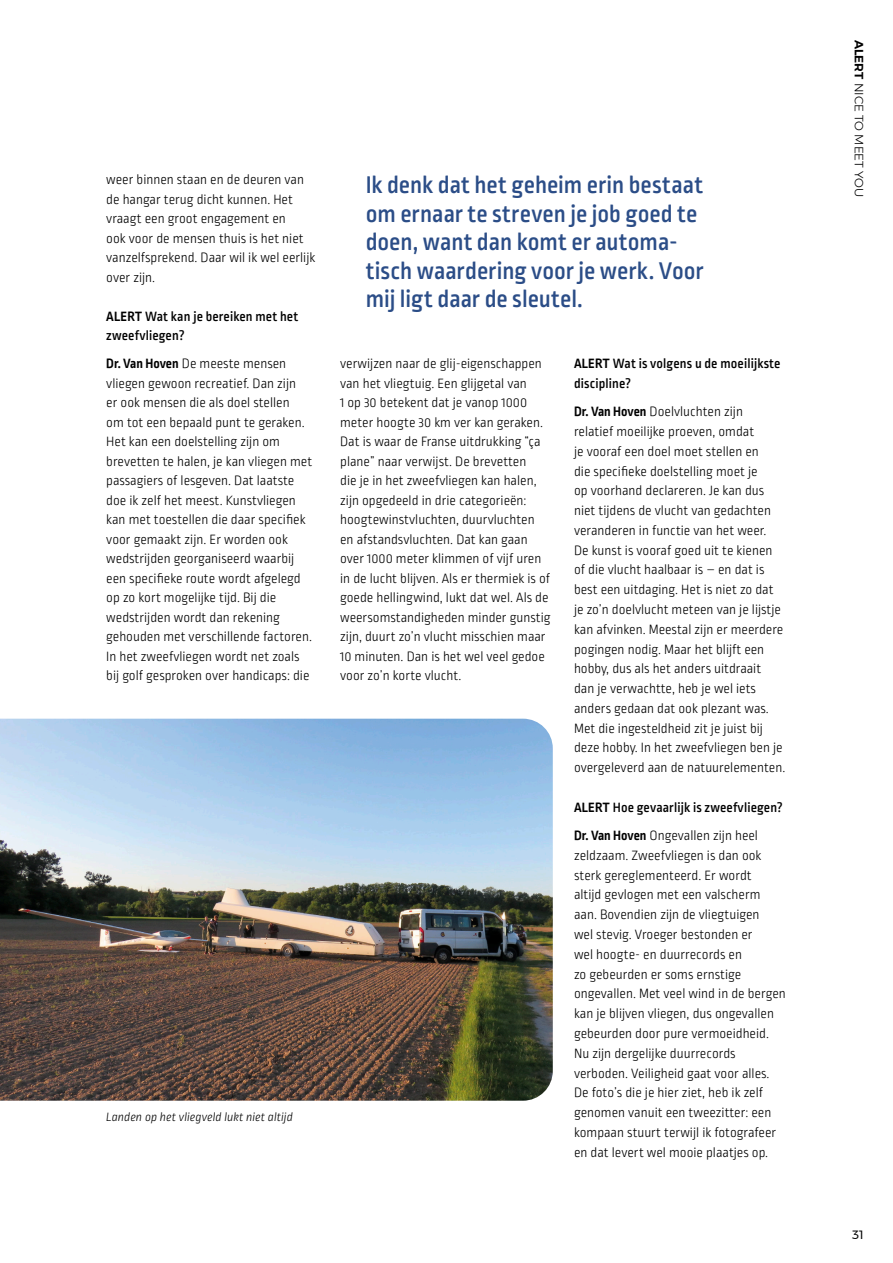
<style>
.page{position:relative;width:893px;height:1263px;background:#fff}
.page>*{position:absolute;margin:0;border:0;box-sizing:border-box;transform-origin:0 0}
.t1{font:500 25.5px/28.5px "Ropa Mix Pro";color:#2b4d87}
._2024_Body{font:300 14.25px/19.5px "Ropa Mix Pro";color:#000}
._2024_Vraag{font:500 14.25px/19.5px "Ropa Mix Pro";letter-spacing:.01em;color:#000}
.t2{font:italic 300 12.75px "Ropa Mix Pro";color:#000}
._000{font:300 12px "Montserrat";color:#000}
.t3{font:12px "Montserrat";color:#000}
.s1{font-weight:700}
.s2{font-weight:600}
</style>
<div class="page">
<img style="left:0;top:719px;width:553px;height:382px">
<p class="_2024_Body" style="left:106px;top:171px;width:211px">weer binnen staan en de deuren van de hangar terug dicht kunnen. Het vraagt een groot engagement en<br>ook voor de mensen thuis is het niet vanzelfsprekend. Daar wil ik wel eerlijk over zijn.</p>
<p class="_2024_Vraag" style="left:106px;top:307px;width:193px"><span class="s1">ALERT</span> Wat kan je bereiken met het zweefvliegen?</p>
<p class="_2024_Body" style="left:106px;top:355px;width:207px"><span class="s1">Dr. Van Hoven</span> De meeste mensen vliegen gewoon recreatief. Dan zijn<br>er ook mensen die als doel stellen<br>om tot een bepaald punt te geraken.<br>Het kan een doelstelling zijn om brevetten te halen, je kan vliegen met passagiers of lesgeven. Dat laatste doe ik zelf het meest. Kunstvliegen kan met toestellen die daar specifiek voor gemaakt zijn. Er worden ook wedstrijden georganiseerd waarbij een specifieke route wordt afgelegd op zo kort mogelijke tijd. Bij die wedstrijden wordt dan rekening gehouden met verschillende factoren.<br>In het zweefvliegen wordt net zoals bij golf gesproken over handicaps: die</p>
<p class="_2024_Body" style="left:340px;top:355px;width:212px">verwijzen naar de glij-eigenschappen van het vliegtuig. Een glijgetal van<br>1 op 30 betekent dat je vanop 1000 meter hoogte 30 km ver kan geraken.<br>Dat is waar de Franse uitdrukking “ça plane” naar verwijst. De brevetten<br>die je in het zweefvliegen kan halen, zijn opgedeeld in drie categorieën: hoogtewinstvluchten, duurvluchten en afstandsvluchten. Dat kan gaan over 1000 meter klimmen of vijf uren in de lucht blijven. Als er thermiek is of goede hellingwind, lukt dat wel. Als de weersomstandigheden minder gunstig zijn, duurt zo’n vlucht misschien maar 10 minuten. Dan is het wel veel gedoe voor zo’n korte vlucht.</p>
<p class="_2024_Vraag" style="left:574px;top:354px;width:208px"><span class="s1">ALERT</span> Wat is volgens u de moeilijkste discipline?</p>
<p class="t1" style="left:366px;top:172px;width:340px">Ik denk dat het geheim erin bestaat om ernaar te streven je job goed te doen, want dan komt er automa&shy;tisch waardering voor je werk. Voor mij ligt daar de sleutel.</p>
<p class="_2024_Body" style="left:574px;top:402px;width:213px"><span class="s1">Dr. Van Hoven</span> Doelvluchten zijn relatief moeilijke proeven, omdat<br>je vooraf een doel moet stellen en<br>die specifieke doelstelling moet je<br>op voorhand declareren. Je kan dus niet tijdens de vlucht van gedachten veranderen in functie van het weer.<br>De kunst is vooraf goed uit te kienen of die vlucht haalbaar is – en dat is best een uitdaging. Het is niet zo dat je zo’n doelvlucht meteen van je lijstje kan afvinken. Meestal zijn er meerdere pogingen nodig. Maar het blijft een hobby, dus als het anders uitdraait<br>dan je verwachtte, heb je wel iets anders gedaan dat ook plezant was.<br>Met die ingesteldheid zit je juist bij deze hobby. In het zweefvliegen ben je overgeleverd aan de natuurelementen.</p>
<p class="_2024_Vraag" style="left:574px;top:798px;width:210px"><span class="s1">ALERT</span> Hoe gevaarlijk is zweefvliegen?</p>
<p class="_2024_Body" style="left:574px;top:826px;width:213px"><span class="s1">Dr. Van Hoven</span> Ongevallen zijn heel zeldzaam. Zweefvliegen is dan ook sterk gereglementeerd. Er wordt<br>altijd gevlogen met een valscherm aan. Bovendien zijn de vliegtuigen<br>wel stevig. Vroeger bestonden er<br>wel hoogte- en duurrecords en<br>zo gebeurden er soms ernstige ongevallen. Met veel wind in de bergen kan je blijven vliegen, dus ongevallen gebeurden door pure vermoeidheid.<br>Nu zijn dergelijke duurrecords verboden. Veiligheid gaat voor alles.<br>De foto’s die je hier ziet, heb ik zelf genomen vanuit een tweezitter: een kompaan stuurt terwijl ik fotografeer en dat levert wel mooie plaatjes op.</p>
<p class="t2" style="left:106px;top:1110px;width:188px">Landen op het vliegveld lukt niet altijd</p>
<p class="_000" style="left:868px;top:40px;width:159px;rotate:90deg"><span class="s2">ALERT</span> NICE TO MEET YOU</p>
<p class="t3" style="left:852px;top:1225px;width:13px">31</p>
</div>
